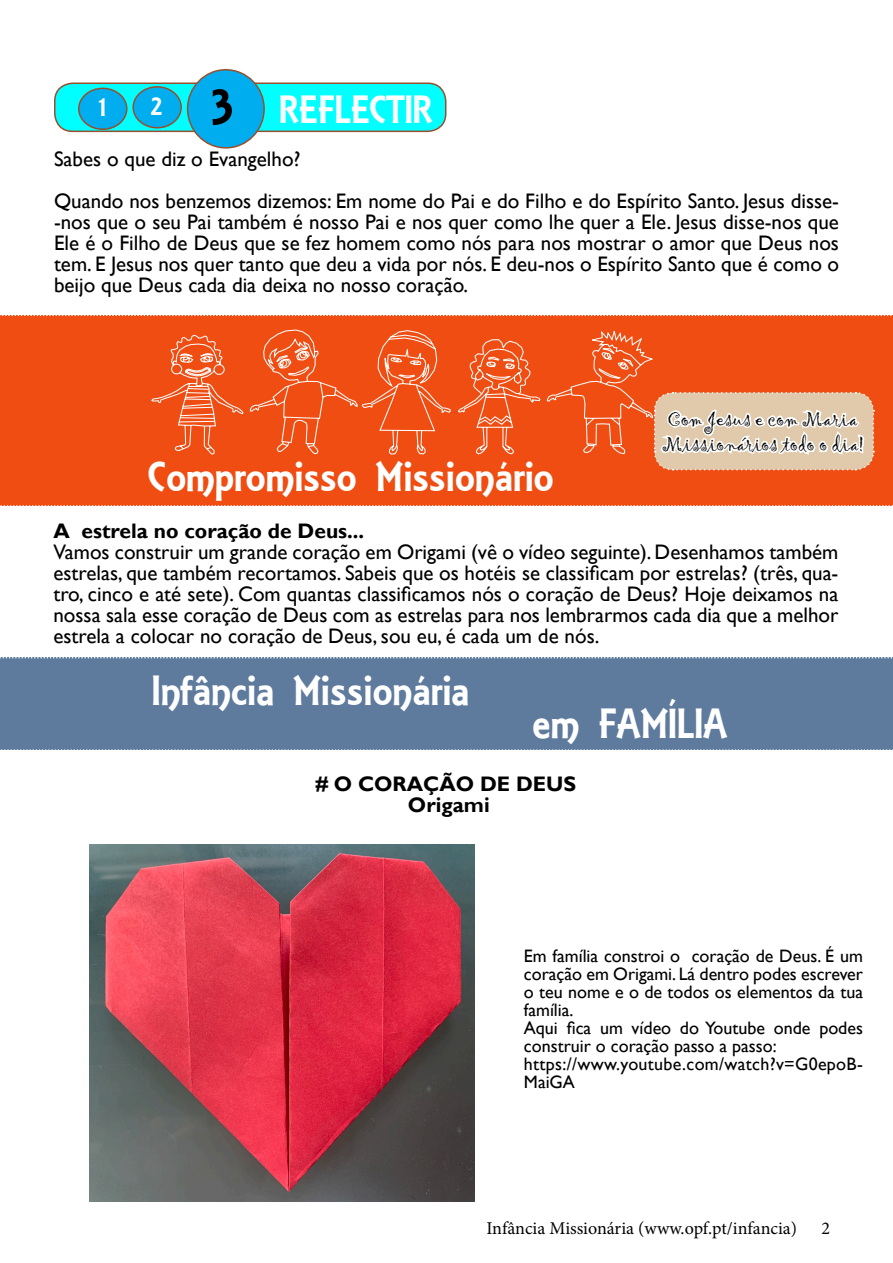
<style>
.page{position:relative;width:893px;height:1263px;background:#fff}
.page>*{position:absolute;margin:0;border:0;box-sizing:border-box;transform-origin:0 0}
.t1{font:54px "ARESSENCE";color:#000}
.t2{font:45px "ARESSENCE";color:#fff}
.t3{font:42px "ARESSENCE";color:#fff}
.t4{font:27px "ARESSENCE";color:#fff}
.t5{font:21px/21px "Gill Sans";color:#000;text-align:justify}
.t6{font:700 21px "Gill Sans";color:#000}
.t7{font:21px/25.2px "Gigi";color:#000}
.t8{font:18px/18px "Gill Sans";color:#000;text-align:justify}
.t9{font:18px/18px "Gill Sans";letter-spacing:.02em;color:#000}
.t10{font:18px "Minion Pro";color:#000}
</style>
<div class="page">
<div style="left:55px;top:83px;width:391px;height:48px;background:#0ff;border-radius:18px"></div>
<div style="left:54px;top:83px;width:392px;height:49px;border:2px solid #984f2e;border-radius:18px"></div>
<div style="left:188px;top:70px;width:76px;height:78px;background:#00aeef;border-radius:50%"></div>
<div style="left:187px;top:69px;width:78px;height:80px;border:2px solid #984f2e;border-radius:50%"></div>
<div style="left:79px;top:88px;width:48px;height:41px;background:#00aeef;border-radius:50%"></div>
<div style="left:78px;top:88px;width:50px;height:42px;border:2px solid #984f2e;border-radius:50%"></div>
<div style="left:133px;top:87px;width:48px;height:41px;background:#00aeef;border-radius:50%"></div>
<div style="left:132px;top:86px;width:50px;height:42px;border:2px solid #984f2e;border-radius:50%"></div>
<div style="left:0;top:315px;width:893px;height:191px;background:#ef4d12"></div>
<svg style="left:0;top:505px;width:893px;height:1px"></svg>
<svg style="left:0;top:315px;width:892px;height:1px"></svg>
<svg style="left:151px;top:329px;width:502px;height:126px"></svg>
<svg style="left:653px;top:392px;width:222px;height:79px"></svg>
<div style="left:0;top:658px;width:893px;height:92px;background:#5e7b9d"></div>
<svg style="left:1px;top:749px;width:892px;height:1px"></svg>
<svg style="left:0;top:657px;width:893px;height:1px"></svg>
<img style="left:89px;top:844px;width:386px;height:358px">
<p class="t4" style="left:98px;top:92px;width:9px">1</p>
<p class="t4" style="left:150px;top:91px;width:13px">2</p>
<p class="t1" style="left:211px;top:77px;width:24px">3</p>
<p class="t3" style="left:279px;top:86px;width:155px">REFLECTIR</p>
<p class="t5" style="left:54px;top:148px;width:248px">Sabes o que diz o Evangelho?</p>
<p class="t5" style="left:54px;top:190px;width:787px">Quando nos benzemos dizemos: Em nome do Pai e do Filho e do Espírito Santo. Jesus disse--nos que o seu Pai também é nosso Pai e nos quer como lhe quer a Ele. Jesus disse-nos que Ele é o Filho de Deus que se fez homem como nós para nos mostrar o amor que Deus nos tem. E Jesus nos quer tanto que deu a vida por nós. E deu-nos o Espírito Santo que é como o beijo que Deus cada dia deixa no nosso coração.</p>
<p class="t7" style="left:662px;top:407px;width:204px">Com Jesus e com Maria<br>Missionários todo o dia!</p>
<p class="t2" style="left:148px;top:451px;width:407px">Compromisso Missionário</p>
<p class="t6" style="left:53px;top:518px;width:312px">A estrela no coração de Deus...</p>
<p class="t5" style="left:53px;top:541px;width:786px">Vamos construir um grande coração em Origami (vê o vídeo seguinte). Desenhamos também estrelas, que também recortamos. Sabeis que os hotéis se classificam por estrelas? (três, qua&shy;tro, cinco e até sete). Com quantas classificamos nós o coração de Deus? Hoje deixamos na nossa sala esse coração de Deus com as estrelas para nos lembrarmos cada dia que a melhor estrela a colocar no coração de Deus, sou eu, é cada um de nós.</p>
<p class="t2" style="left:152px;top:665px;width:319px">Infância Missionária</p>
<p class="t2" style="left:532px;top:698px;width:196px">em FAMÍLIA</p>
<p class="t6" style="left:316px;top:771px;width:262px"># O CORAÇÃO DE DEUS</p>
<p class="t6" style="left:408px;top:792px;width:83px">Origami</p>
<p class="t8" style="left:524px;top:947px;width:341px">Em família constroi o coração de Deus. É um coração em Origami. Lá dentro podes escrever o teu nome e o de todos os elementos da tua família.</p>
<p class="t8" style="left:524px;top:1019px;width:341px">Aqui fica um vídeo do Youtube onde podes construir o coração passo a passo:</p>
<p class="t9" style="left:524px;top:1055px;width:340px">https://www.youtube.com/watch?v=G0epoB-<br>MaiGA</p>
<p class="t10" style="left:486px;top:1216px;width:312px">Infância Missionária (www.opf.pt/infancia)</p>
<p class="t10" style="left:822px;top:1216px;width:10px">2</p>
</div>
